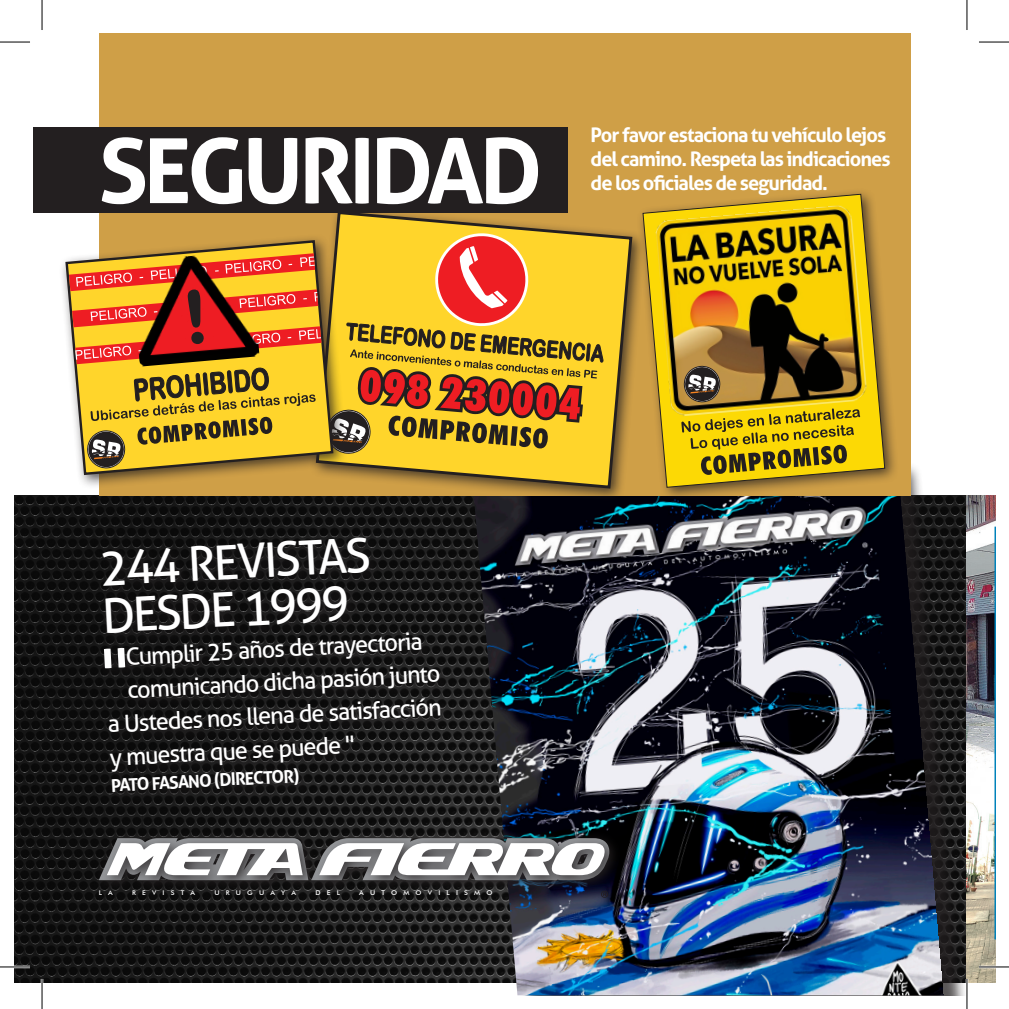
<style>
.page{position:relative;width:1009px;height:1009px;background:#fff}
.page>*{position:absolute;margin:0;border:0;box-sizing:border-box;transform-origin:0 0}
.LEYENDA{font:700 90px "Aller";letter-spacing:-.05em;color:#fff}
.Texto_común{font:47.4px "Aller";color:#fff}
.Texto_común-2{font:23.6px "Aller";color:#fff}
.LEYENDA-2{font:700 20px/24px "Aller";letter-spacing:-.05em;color:#fff}
.Texto_común-3{font:700 17.4px "Aller";color:#fff}
.t1{font:500 6.4px "Futura BT";color:#fff;scale:1.08 1}
</style>
<div class="page">
<img style="left:15px;top:495px;width:458px;height:486px">
<div style="left:477px;top:462px;width:492px;height:532px;background:#231f20;opacity:.75"></div>
<img style="left:473px;top:458px;width:470px;height:536px">
<div style="left:99px;top:33px;width:811px;height:462px;background:#cf9f47"></div>
<div style="left:309px;top:205px;width:337px;height:297px;background:#231f20;opacity:.75"></div>
<svg style="left:310px;top:199px;width:326px;height:295px"></svg>
<svg style="left:310px;top:491px;width:300px;height:3px"></svg>
<svg style="left:314px;top:209px;width:319px;height:281px"></svg>
<div style="left:636px;top:187px;width:263px;height:314px;background:#231f20;opacity:.75"></div>
<svg style="left:637px;top:193px;width:252px;height:298px"></svg>
<svg style="left:642px;top:194px;width:243px;height:293px"></svg>
<img style="left:654px;top:204px;width:213px;height:213px">
<svg style="left:683px;top:365px;width:37px;height:37px"></svg>
<svg style="left:666px;top:408px;width:223px;height:83px;background:#c4a614"></svg>
<img style="left:738px;top:490px;width:139px;height:1px">
<div style="left:33px;top:127px;width:534px;height:85px;background:#231f20"></div>
<div style="left:59px;top:233px;width:289px;height:256px;background:#231f20;opacity:.75"></div>
<svg style="left:64px;top:469px;width:270px;height:7px"></svg>
<svg style="left:61px;top:232px;width:542px;height:237px;background:#d39834"></svg>
<img style="left:966px;top:793px;width:28px;height:188px">
<img style="left:966px;top:495px;width:28px;height:298px">
<svg style="left:994px;top:526px;width:1px;height:413px"></svg>
<div style="left:96px;top:530px;width:358px;height:275px;background:#231f20;opacity:.75"></div>
<svg style="left:600px;top:892px;width:8px;height:5px"></svg>
<div style="left:91px;top:828px;width:530px;height:64px;background:#231f20;opacity:.75"></div>
<div style="left:101px;top:835px;width:518px;height:54px;background:#231f20;opacity:.75"></div>
<svg style="left:99px;top:837px;width:510px;height:42px"></svg>
<hr style="left:0;top:965px;width:30px;height:2px;background:#fff">
<hr style="left:978px;top:965px;width:30px;height:2px;background:#fff">
<hr style="left:41px;top:978px;width:2px;height:30px;background:#fff">
<hr style="left:965px;top:978px;width:2px;height:30px;background:#fff">
<hr style="left:0;top:42px;width:30px;height:1px;background:#000">
<hr style="left:978px;top:42px;width:30px;height:1px;background:#000">
<hr style="left:0;top:966px;width:30px;height:1px;background:#000">
<hr style="left:978px;top:966px;width:30px;height:1px;background:#000">
<hr style="left:42px;top:0;width:1px;height:30px;background:#000">
<hr style="left:42px;top:978px;width:1px;height:30px;background:#000">
<hr style="left:966px;top:0;width:1px;height:30px;background:#000">
<hr style="left:966px;top:978px;width:1px;height:30px;background:#000">
<svg style="left:104px;top:647px;width:21px;height:21px"></svg>
<p class="LEYENDA" style="left:99px;top:115px;width:445px">SEGURIDAD</p>
<p class="LEYENDA-2" style="left:590px;top:123px;width:301px">Por favor estaciona tu vehículo lejos del camino. Respeta las indicaciones de los oficiales de seguridad.</p>
<p class="Texto_común" style="left:98px;top:539px;width:273px;rotate:-3deg">244 REVISTAS</p>
<p class="Texto_común" style="left:101px;top:587px;width:249px;rotate:-3deg">DESDE 1999</p>
<p class="Texto_común-2" style="left:125px;top:642px;width:298px;rotate:-3deg">Cumplir 25 años de trayectoria</p>
<p class="Texto_común-2" style="left:127px;top:675px;width:315px;rotate:-3deg">comunicando dicha pasión junto</p>
<p class="Texto_común-2" style="left:107px;top:709px;width:335px;rotate:-3deg">a Ustedes nos llena de satisfacción</p>
<p class="Texto_común-2" style="left:109px;top:742px;width:247px;rotate:-3deg">y muestra que se puede "</p>
<p class="Texto_común-3" style="left:110px;top:774px;width:190px;rotate:-3deg">PATO FASANO (DIRECTOR)</p>
<p class="t1" style="left:99px;top:888px;width:15px">L A</p>
<p class="t1" style="left:132px;top:888px;width:60px">R E V I S T A</p>
<p class="t1" style="left:214px;top:888px;width:77px">U R U G U A Y A</p>
<p class="t1" style="left:315px;top:888px;width:24px">D E L</p>
<p class="t1" style="left:359px;top:888px;width:125px">A U T O M O V I L I S M O</p>
</div>
